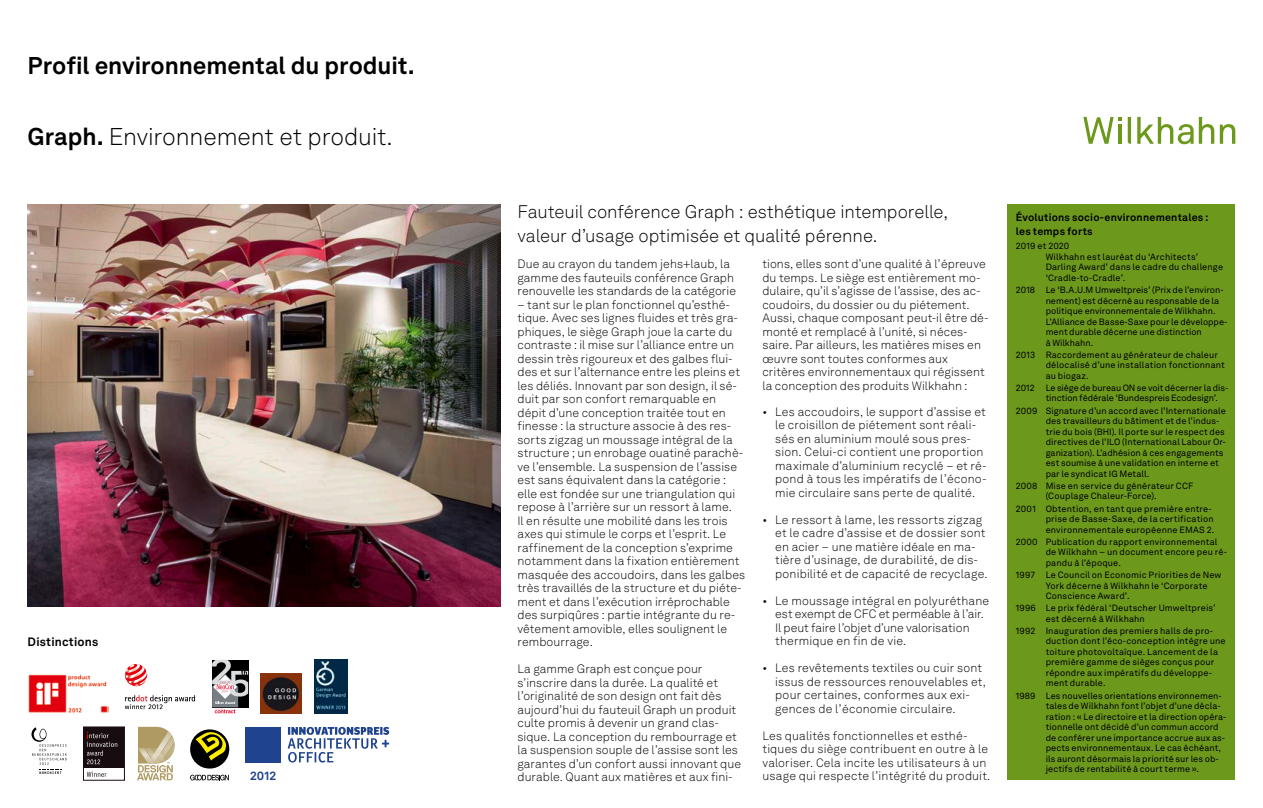
<style>
.page{position:relative;width:1263px;height:808px;background:#fff}
.page>*{position:absolute;margin:0;border:0;box-sizing:border-box;transform-origin:0 0}
.t1{font:700 24px "Akkurat LL";letter-spacing:-.005em;color:#000}
.t2{font:300 24px "Akkurat LL";letter-spacing:-.01em;color:#000}
.t3{font:300 18px/24px "Akkurat LL";letter-spacing:-.005em;color:#000}
.t4{font:300 12px/13.5px "Akkurat LL";letter-spacing:.005em;color:#000}
.t5{font:700 12px "Akkurat LL";letter-spacing:.015em;color:#000}
.t6{font:700 12px "Akkurat LL";color:#1f438e}
.t7{font:700 10.5px/13.5px "Akkurat LL";letter-spacing:.02em;color:#000}
.t8{font:9px/10.5px "Akkurat LL";letter-spacing:.01em;color:#000}
.t9{font:9px/10.5px "Akkurat LL";letter-spacing:-.01em;color:#000}
.s1{font-weight:700}
</style>
<div class="page">
<img style="left:28px;top:204px;width:472px;height:402px">
<img style="left:28px;top:674px;width:80px;height:39px">
<svg style="left:125px;top:695px;width:70px;height:14px"></svg>
<svg style="left:125px;top:664px;width:22px;height:22px"></svg>
<svg style="left:212px;top:660px;width:36px;height:53px;background:#837c7f"></svg>
<img style="left:261px;top:673px;width:40px;height:40px">
<img style="left:314px;top:660px;width:33px;height:53px">
<svg style="left:32px;top:727px;width:35px;height:47px"></svg>
<div style="left:83px;top:727px;width:41px;height:41px;background:#170c0f"></div>
<svg style="left:87px;top:772px;width:20px;height:5px"></svg>
<div style="left:83px;top:727px;width:42px;height:53px;border:1px solid #170c0f"></div>
<svg style="left:87px;top:732px;width:30px;height:32px"></svg>
<svg style="left:137px;top:727px;width:38px;height:53px"></svg>
<svg style="left:190px;top:729px;width:40px;height:51px"></svg>
<div style="left:245px;top:727px;width:35px;height:35px;background:#1f438e"></div>
<svg style="left:288px;top:727px;width:101px;height:35px"></svg>
<div style="left:1007px;top:205px;width:228px;height:575px;background:#6c991c"></div>
<svg style="left:1083px;top:117px;width:39px;height:27px"></svg>
<hr style="left:1118px;top:125px;width:3px;height:19px;background:#6c991c">
<svg style="left:1128px;top:117px;width:3px;height:27px"></svg>
<svg style="left:1137px;top:117px;width:56px;height:27px"></svg>
<svg style="left:1199px;top:117px;width:15px;height:27px"></svg>
<svg style="left:1220px;top:124px;width:15px;height:20px"></svg>
<h1 class="t1" style="left:28px;top:47px;width:389px">Profil environnemental du produit.</h1>
<h1 class="t2" style="left:28px;top:119px;width:367px"><span class="s1">Graph.</span> Environnement et produit.</h1>
<p class="t5" style="left:28px;top:633px;width:72px">Distinctions</p>
<p class="t6" style="left:250px;top:767px;width:28px">2012</p>
<h2 class="t3" style="left:517px;top:199px;width:432px">Fauteuil conférence Graph : esthétique intemporelle, valeur d’usage optimisée et qualité pérenne.</h2>
<p class="t4" style="left:517px;top:257px;width:220px">Due au crayon du tandem jehs+laub, la gamme des fauteuils conférence Graph renouvelle les standards de la catégorie</p>
<p class="t4" style="left:517px;top:297px;width:229px">– tant sur le plan fonctionnel qu’esthé&shy;tique. Avec ses lignes fluides et très gra&shy;phiques, le siège Graph joue la carte du contraste : il mise sur l’alliance entre un dessin très rigoureux et des galbes flui&shy;des et sur l’alternance entre les pleins et les déliés. Innovant par son design, il sé&shy;duit par son confort remarquable en dépit d’une conception traitée tout en finesse : la structure associe à des res&shy;sorts zigzag un moussage intégral de la structure ; un enrobage ouatiné parachè&shy;ve l’ensemble. La suspension de l’assise est sans équivalent dans la catégorie : elle est fondée sur une triangulation qui repose à l’arrière sur un ressort à lame.<br>Il en résulte une mobilité dans les trois axes qui stimule le corps et l’esprit. Le raffinement de la conception s’exprime notamment dans la fixation entièrement masquée des accoudoirs, dans les galbes très travaillés de la structure et du piéte&shy;ment et dans l’exécution irréprochable des surpiqûres : partie intégrante du re&shy;vêtement amovible, elles soulignent le rembourrage.</p>
<p class="t4" style="left:517px;top:662px;width:225px">La gamme Graph est conçue pour s’inscrire dans la durée. La qualité et l’originalité de son design ont fait dès aujourd’hui du fauteuil Graph un produit culte promis à devenir un grand clas&shy;sique. La conception du rembourrage et la suspension souple de l’assise sont les garantes d’un confort aussi innovant que durable. Quant aux matières et aux fini-</p>
<p class="t4" style="left:762px;top:257px;width:228px">tions, elles sont d’une qualité à l’épreuve du temps. Le siège est entièrement mo&shy;dulaire, qu’il s’agisse de l’assise, des ac&shy;coudoirs, du dossier ou du piétement.<br>Aussi, chaque composant peut-il être dé&shy;monté et remplacé à l’unité, si néces&shy;saire. Par ailleurs, les matières mises en œuvre sont toutes conformes aux critères environnementaux qui régissent la conception des produits Wilkhahn :</p>
<p class="t4" style="left:775px;top:405px;width:213px;text-indent:-13px">• Les accoudoirs, le support d’assise et le croisillon de piétement sont réali&shy;sés en aluminium moulé sous pres&shy;sion. Celui-ci contient une proportion maximale d’aluminium recyclé – et ré&shy;pond à tous les impératifs de l’écono&shy;mie circulaire sans perte de qualité.</p>
<p class="t4" style="left:775px;top:513px;width:214px;text-indent:-13px">• Le ressort à lame, les ressorts zigzag et le cadre d’assise et de dossier sont en acier – une matière idéale en ma&shy;tière d’usinage, de durabilité, de dis&shy;ponibilité et de capacité de recyclage.</p>
<p class="t4" style="left:775px;top:594px;width:215px;text-indent:-13px">• Le moussage intégral en polyuréthane est exempt de CFC et perméable à l’air.<br>Il peut faire l’objet d’une valorisation thermique en fin de vie.</p>
<p class="t4" style="left:775px;top:661px;width:212px;text-indent:-13px">• Les revêtements textiles ou cuir sont issus de ressources renouvelables et, pour certaines, conformes aux exi&shy;gences de l’économie circulaire.</p>
<p class="t4" style="left:762px;top:729px;width:229px">Les qualités fonctionnelles et esthé&shy;tiques du siège contribuent en outre à le valoriser. Cela incite les utilisateurs à un usage qui respecte l’intégrité du produit.</p>
<p class="t7" style="left:1016px;top:210px;width:194px">Évolutions socio-environnementales : les temps forts</p>
<p class="t8" style="left:1046px;top:240px;width:179px;text-indent:-30px">2019 et 2020<br>Wilkhahn est lauréat du ‘Architects’<br>Darling Award’ dans le cadre du challenge ‘Cradle-to-Cradle’.</p>
<p class="t8" style="left:1046px;top:284px;width:183px;text-indent:-30px">2018 Le ‘B.A.U.M Umweltpreis’ (Prix de l’environ&shy;nement) est décerné au responsable de la politique environnementale de Wilkhahn.<br>L’Alliance de Basse-Saxe pour le développe&shy;ment durable décerne une distinction<br>à Wilkhahn.</p>
<p class="t8" style="left:1046px;top:349px;width:181px;text-indent:-30px">2013 Raccordement au générateur de chaleur délocalisé d’une installation fonctionnant au biogaz.</p>
<p class="t9" style="left:1046px;top:382px;width:183px;text-indent:-30px">2012 Le siège de bureau ON se voit décerner la dis&shy;tinction fédérale ‘Bundespreis Ecodesign’.</p>
<p class="t8" style="left:1046px;top:405px;width:182px;text-indent:-30px">2009 Signature d’un accord avec l’Internationale des travailleurs du bâtiment et de l’indus&shy;trie du bois (BHI). Il porte sur le respect des directives de l’ILO (International Labour Or&shy;ganization). L’adhésion à ces engagements est soumise à une validation en interne et par le syndicat IG Metall.</p>
<p class="t8" style="left:1046px;top:480px;width:149px;text-indent:-30px">2008 Mise en service du générateur CCF (Couplage Chaleur-Force).</p>
<p class="t8" style="left:1046px;top:503px;width:170px;text-indent:-30px">2001 Obtention, en tant que première entre&shy;prise de Basse-Saxe, de la certification environnementale européenne EMAS 2.</p>
<p class="t8" style="left:1046px;top:536px;width:183px;text-indent:-30px">2000 Publication du rapport environnemental de Wilkhahn – un document encore peu ré&shy;pandu à l’époque.</p>
<p class="t8" style="left:1046px;top:569px;width:177px;text-indent:-30px">1997 Le Council on Economic Priorities de New<br>York décerne à Wilkhahn le ‘Corporate<br>Conscience Award’.</p>
<p class="t8" style="left:1046px;top:602px;width:171px;text-indent:-30px">1996 Le prix fédéral ‘Deutscher Umweltpreis’ est décerné à Wilkhahn</p>
<p class="t8" style="left:1046px;top:625px;width:181px;text-indent:-30px">1992 Inauguration des premiers halls de pro&shy;duction dont l’éco-conception intègre une toiture photovoltaïque. Lancement de la première gamme de sièges conçus pour répondre aux impératifs du développe&shy;ment durable.</p>
<p class="t8" style="left:1046px;top:690px;width:182px;text-indent:-30px">1989 Les nouvelles orientations environnemen&shy;tales de Wilkhahn font l’objet d’une décla&shy;ration : « Le directoire et la direction opéra&shy;tionnelle ont décidé d’un commun accord de conférer une importance accrue aux as&shy;pects environnementaux. Le cas échéant, ils auront désormais la priorité sur les ob&shy;jectifs de rentabilité à court terme ».</p>
</div>
